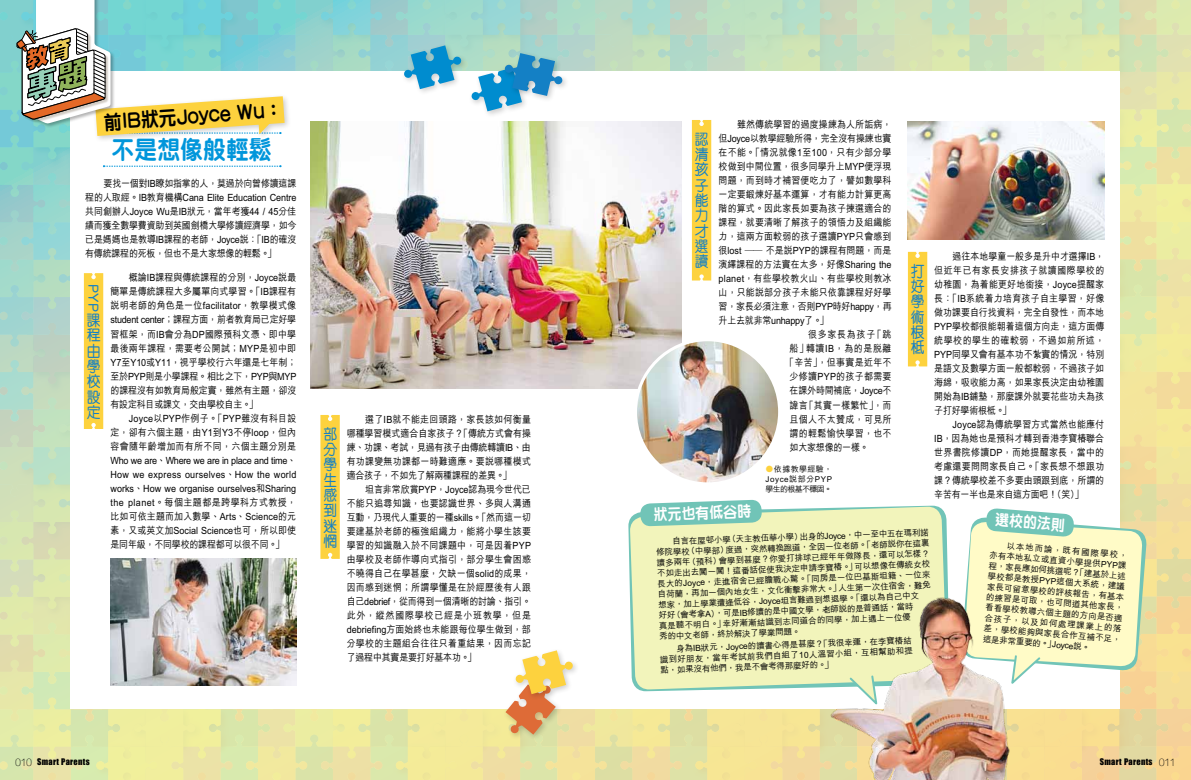
<style>
.page{position:relative;width:1191px;height:780px;background:#fff}
.page>*{position:absolute;margin:0;border:0;box-sizing:border-box;transform-origin:0 0}
.t1{font:800 25.3px "M Yuen HK";letter-spacing:-.005em;color:#0096db;scale:.91 1}
.t2{font:800 19.8px "M Yuen HK";color:#000;scale:.91 1}
.t3{font:500 15.4px/15.3px "M Yuen HK";color:#1480c5;text-align:justify;scale:.91 1}
.t4{font:800 15.4px "M Yuen HK";color:#fff;scale:.91 1}
.t5{font:500 14px "M Yuen HK";color:#1480c5;scale:1.1 1}
.t6{font:500 9.9px/14px "M Hei HK";color:#000;text-align:justify;scale:.91 1}
.t7{font:500 9.9px "M Hei HK";letter-spacing:-.025em;color:#000;scale:.91 1}
.t8{font:500 9.9px "M Hei HK";letter-spacing:.025em;color:#000;scale:.91 1}
.t9{font:500 9.9px "M Hei HK";letter-spacing:-.02em;color:#000;scale:.91 1}
.t10{font:500 9.9px "M Hei HK";letter-spacing:.03em;color:#000;scale:.91 1}
.t11{font:500 9.9px "M Hei HK";letter-spacing:.035em;color:#000;scale:.91 1}
.t12{font:500 9.9px "M Hei HK";letter-spacing:.06em;color:#000;scale:.91 1}
.t13{font:500 9.9px "M Hei HK";letter-spacing:.08em;color:#000;scale:.91 1}
.t14{font:500 8.5px/10.5px "M Hei HK";color:#000;text-align:justify}
.t15{font:8.4px "Impact";letter-spacing:.04em;color:#000}
.t16{font:500 8px/10px "M Hei HK";letter-spacing:.045em;color:#000;text-align:justify}
.s1{color:#fdd23e}
.s2{font-family:"M Yuen HK";font-weight:300;font-size:10.4px}
</style>
<div class="page">
<img style="left:0;top:0;width:1191px;height:780px">
<h2 class="t2" style="left:103px;top:108px;width:198px;rotate:-4deg">前IB狀元Joyce Wu：</h2>
<h1 class="t1" style="left:112px;top:132px;width:178px">不是想像般輕鬆</h1>
<p class="t6" style="left:85px;top:176px;width:234px;text-indent:18px">要找一個對IB瞭如指掌的人，莫過於向曾修讀這課程的人取經。IB教育機構Cana Elite Education Centre共同創辦人Joyce Wu是IB狀元，當年考獲44 / 45分佳績而獲全數學費資助到英國劍橋大學修讀經濟學，如今已是媽媽也是教導IB課程的老師，Joyce說：「IB的確沒有傳統課程的死板，但也不是大家想像的輕鬆。」</p>
<h3 class="t5" style="left:103px;top:284px;width:27px;rotate:90deg">PYP</h3>
<h3 class="t3" style="left:87px;top:312px;width:16px">課程由學校設定</h3>
<p class="t6" style="left:110px;top:270px;width:206px;text-indent:18px">概論IB課程與傳統課程的分別，Joyce說最簡單是傳統課程大多屬單向式學習。「IB課程有說明老師的角色是一位facilitator，教學模式像student center；課程方面，前者教育局已定好學習框架，而IB會分為DP國際預科文憑、即中學最後兩年課程，需要考公開試；MYP是初中即Y7至Y10或Y11，視乎學校行六年還是七年制；至於PYP則是小學課程。相比之下，PYP與MYP的課程沒有如教育局般定實，雖然有主題，卻沒有設定科目或課文，交由學校自主。」</p>
<p class="t6" style="left:110px;top:410px;width:206px;text-indent:18px">Joyce以PYP作例子。「PYP雖沒有科目設定，卻有六個主題，由Y1到Y3不停loop，但內容會隨年齡增加而有所不同，六個主題分別是Who we are、Where we are in place and time、How we express ourselves、How the world works、How we organise ourselves和Sharing the planet。每個主題都是跨學科方式教授，比如可依主題而加入數學、Arts、Science的元素，又或英文加Social Science也可，所以即使是同年級，不同學校的課程都可以很不同。」</p>
<p class="t6" style="left:347px;top:412px;width:204px;text-indent:18px">選了IB就不能走回頭路，家長該如何衡量哪種學習模式適合自家孩子？「傳統方式會有操練、功課、考試，見過有孩子由傳統轉讀IB、由有功課變無功課都一時難適應。要說哪種模式適合孩子，不如先了解兩種課程的差異。」</p>
<h3 class="t3" style="left:323px;top:425px;width:16px">部分學生感到迷惘</h3>
<p class="t6" style="left:347px;top:482px;width:204px;text-indent:18px">坦言非常欣賞PYP，Joyce認為現今世代已不能只追尋知識，也要認識世界、多與人溝通互動，乃現代人重要的一種skills。「然而這一切要建基於老師的極強組織力，能將小學生該要學習的知識融入於不同課題中，可是因着PYP由學校及老師作導向式指引，部分學生會困惑不曉得自己在學甚麼，欠缺一個solid的成果，因而感到迷惘；所謂學懂是在於經歷後有人跟自己debrief，從而得到一個清晰的討論、指引。此外，縱然國際學校已經是小班教學，但是debriefing方面始終也未能跟每位學生做到，部分學校的主題組合往往只着重結果，因而忘記了過程中其實是要打好基本功。」</p>
<h3 class="t3" style="left:695px;top:131px;width:16px">認清孩子能力才選讀</h3>
<p class="t6" style="left:737px;top:117px;width:171px">雖然傳統學習的過度操練為人所詬病，</p>
<p class="t9" style="left:718px;top:131px;width:192px">但Joyce以教學經驗所得，完全沒有操練也實</p>
<p class="t8" style="left:718px;top:145px;width:191px">在不能。「情況就像1至100，只有少部分學</p>
<p class="t6" style="left:718px;top:159px;width:191px">校做到中間位置，很多同學升上MYP便浮現</p>
<p class="t6" style="left:718px;top:173px;width:192px">問題，而到時才補習便吃力了，譬如數學科</p>
<p class="t6" style="left:718px;top:187px;width:192px">一定要鍛煉好基本運算，才有能力計算更高</p>
<p class="t6" style="left:718px;top:201px;width:192px">階的算式。因此家長如要為孩子揀選適合的</p>
<p class="t6" style="left:718px;top:215px;width:192px">課程，就要清晰了解孩子的領悟力及組織能</p>
<p class="t6" style="left:718px;top:229px;width:191px">力，這兩方面較弱的孩子選讀PYP只會感到</p>
<p class="t6" style="left:718px;top:243px;width:191px">很lost —— 不是說PYP的課程有問題，而是</p>
<p class="t6" style="left:718px;top:257px;width:191px">演繹課程的方法實在太多，好像Sharing the</p>
<p class="t8" style="left:718px;top:271px;width:191px">planet，有些學校教火山、有些學校則教冰</p>
<p class="t6" style="left:718px;top:285px;width:192px">山，只能說部分孩子未能只依靠課程好好學</p>
<p class="t7" style="left:718px;top:299px;width:192px">習，家長必須注意，否則PYP時好happy，再</p>
<p class="t7" style="left:718px;top:313px;width:122px">升上去就非常unhappy了。」</p>
<p class="t13" style="left:808px;top:327px;width:93px">很多家長為孩子「跳</p>
<p class="t12" style="left:789px;top:341px;width:114px">船」轉讀IB，為的是脫離</p>
<p class="t10" style="left:785px;top:355px;width:119px">「辛苦」，但事實是近年不</p>
<p class="t10" style="left:789px;top:369px;width:114px">少修讀PYP的孩子都需要</p>
<p class="t9" style="left:789px;top:383px;width:114px">在課外時間補底，Joyce不</p>
<p class="t6" style="left:789px;top:397px;width:114px">諱言「其實一樣繁忙」，而</p>
<p class="t11" style="left:789px;top:411px;width:114px">且個人不太贊成，可見所</p>
<p class="t11" style="left:789px;top:425px;width:114px">謂的輕鬆愉快學習，也不</p>
<p class="t7" style="left:789px;top:439px;width:89px">如大家想像的一樣。</p>
<p class="t16" style="left:765px;top:463px;width:68px"><span class="s1">●</span>依據教學經驗，Joyce說部分PYP學生的根基不穩固。</p>
<h3 class="t3" style="left:911px;top:262px;width:16px">打好學術根柢</h3>
<p class="t6" style="left:934px;top:249px;width:188px;text-indent:18px">過往本地學童一般多是升中才選擇IB，但近年已有家長安排孩子就讀國際學校的幼稚園，為着能更好地銜接，Joyce提醒家長：「IB系統着力培育孩子自主學習，好像做功課要自行找資料，完全自發性，而本地PYP學校都很能朝着這個方向走，這方面傳統學校的學生的確較弱，不過如前所述，PYP同學又會有基本功不紮實的情況，特別是語文及數學方面一般都較弱，不過孩子如海綿，吸收能力高，如果家長決定由幼稚園開始為IB鋪墊，那麼課外就要花些功夫為孩子打好學術根柢。」</p>
<p class="t6" style="left:934px;top:417px;width:188px;text-indent:18px">Joyce認為傳統學習方式當然也能應付IB，因為她也是預科才轉到香港李寶椿聯合世界書院修讀DP，而她提醒家長，當中的考慮還要問問家長自己。「家長想不想跟功課？傳統學校差不多要由頭跟到底，所謂的辛苦有一半也是來自這方面吧！（笑）」</p>
<h3 class="t4" style="left:653px;top:503px;width:109px;rotate:-2deg">狀元也有低谷時</h3>
<p class="t14" style="left:656px;top:536px;width:275px;text-align:left;text-indent:16px;rotate:-2deg">自言在屋邨小學（天主教伍華小學）出身的Joyce，中一至中五在瑪利諾修院學校（中學部）度過，突然轉換跑道，全因一位老師。「老師說你在這裏讀多兩年（預科）會學到甚麼？你愛打排球已經年年做隊長，還可以怎樣？不如走出去闖一闖！這番話促使我決定申請李寶椿。」可以想像在傳統女校長大的Joyce，走進宿舍已經膽戰心驚。「同房是一位巴基斯坦籍、一位來自荷蘭，再加一個內地女生，文化衝擊非常大。」人生第一次住宿舍，難免想家，加上學業遭逄低谷，Joyce坦言難過到想退學。「還以為自己中文<br>好好（會考拿A），可是IB修讀的是中國文學，老師說的是普通話，當時<br>真是聽不明白。」幸好漸漸結識到志同道合的同學，加上遇上一位優<br>秀的中文老師，終於解決了學業問題。</p>
<p class="t14" style="left:659px;top:643px;width:254px;text-indent:16px;rotate:-2deg">身為IB狀元，Joyce的讀書心得是甚麼？「我很幸運，在李寶椿結識到好朋友，當年考試前我們自組了10人溫習小組，互相幫助和提點，如果沒有他們，我是不會考得那麼好的。」</p>
<h3 class="t4" style="left:996px;top:508px;width:78px;rotate:4deg">選校的法則</h3>
<p class="t14" style="left:989px;top:539px;width:140px;text-indent:17px;rotate:4deg">以本地而論，既有國際學校，亦有本地私立或直資小學提供PYP課程，家長應如何挑選呢？「建基於上述學校都是教授PYP這個大系統，建議家長可留意學校的評核報告，有基本的練習是可取，也可問道其他家長，看看學校教導六個主題的方向是否適合孩子，以及如何處理課業上的落差，學校能夠與家長合作互補不足，這是非常重要的。」Joyce說。</p>
<p class="t15" style="left:15px;top:755px;width:76px"><span class="s2">010</span> Smart Parents</p>
<p class="t15" style="left:1099px;top:755px;width:78px">Smart Parents <span class="s2">011</span></p>
</div>
